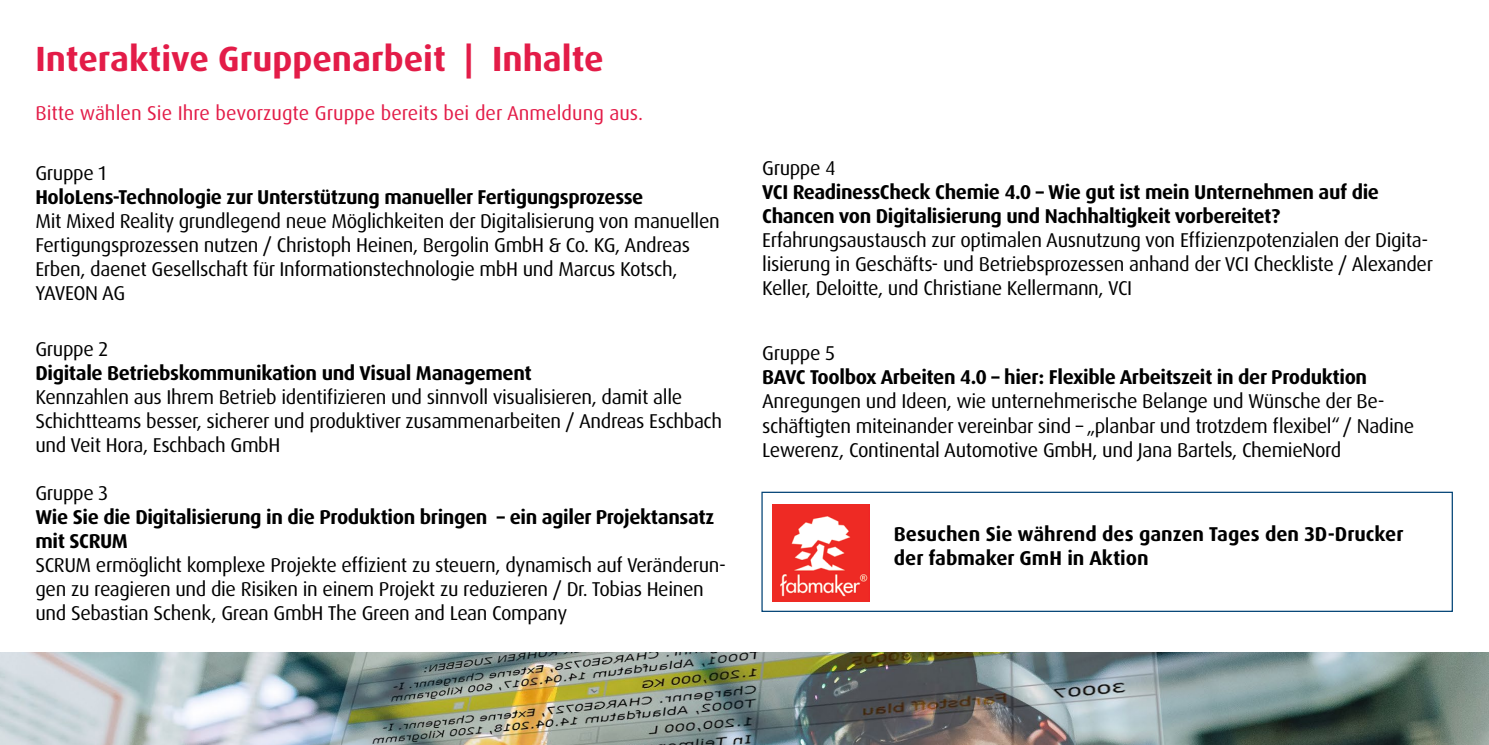
<style>
.page{position:relative;width:1489px;height:745px;background:#fff}
.page>*{position:absolute;margin:0;border:0;box-sizing:border-box;transform-origin:0 0}
.t1{font:700 35px "Dax OT";color:#e31c48}
.t2{font:20px/24px "Dax OT";letter-spacing:-.02em;color:#000}
.t3{font:700 20px/24px "Dax OT";letter-spacing:-.02em;color:#000}
.t4{font:700 20px/24px "Dax OT";color:#000}
.t5{font:20px "Dax OT";color:#e31c48}
</style>
<div class="page">
<img style="left:0;top:652px;width:1488px;height:92px">
<img style="left:772px;top:504px;width:97px;height:96px">
<div style="left:761px;top:491px;width:691px;height:120px;border:1px solid #004275"></div>
<h1 class="t1" style="left:35px;top:36px;width:570px">Interaktive Gruppenarbeit | Inhalte</h1>
<p class="t5" style="left:35px;top:100px;width:609px">Bitte wählen Sie Ihre bevorzugte Gruppe bereits bei der Anmeldung aus.</p>
<p class="t2" style="left:35px;top:161px;width:73px">Gruppe 1</p>
<p class="t3" style="left:35px;top:185px;width:609px">HoloLens-Technologie zur Unterstützung manueller Fertigungsprozesse</p>
<p class="t2" style="left:35px;top:209px;width:686px">Mit Mixed Reality grundlegend neue Möglichkeiten der Digitalisierung von manuellen Fertigungsprozessen nutzen / Christoph Heinen, Bergolin GmbH &amp; Co. KG, Andreas Erben, daenet Gesellschaft für Informationstechnologie mbH und Marcus Kotsch, YAVEON AG</p>
<p class="t2" style="left:35px;top:337px;width:74px">Gruppe 2</p>
<p class="t3" style="left:35px;top:361px;width:497px">Digitale Betriebskommunikation und Visual Management</p>
<p class="t2" style="left:35px;top:385px;width:688px">Kennzahlen aus Ihrem Betrieb identifizieren und sinnvoll visualisieren, damit alle<br>Schichtteams besser, sicherer und produktiver zusammenarbeiten / Andreas Eschbach und Veit Hora, Eschbach GmbH</p>
<p class="t2" style="left:35px;top:481px;width:74px">Gruppe 3</p>
<p class="t3" style="left:35px;top:505px;width:680px">Wie Sie die Digitalisierung in die Produktion bringen – ein agiler Projektansatz mit SCRUM</p>
<p class="t2" style="left:35px;top:553px;width:692px">SCRUM ermöglicht komplexe Projekte effizient zu steuern, dynamisch auf Veränderun&shy;gen zu reagieren und die Risiken in einem Projekt zu reduzieren / Dr. Tobias Heinen und Sebastian Schenk, Grean GmbH The Green and Lean Company</p>
<p class="t2" style="left:762px;top:156px;width:75px">Gruppe 4</p>
<p class="t3" style="left:762px;top:180px;width:618px">VCI ReadinessCheck Chemie 4.0 – Wie gut ist mein Unternehmen auf die<br>Chancen von Digitalisierung und Nachhaltigkeit vorbereitet?</p>
<p class="t2" style="left:762px;top:228px;width:672px">Erfahrungsaustausch zur optimalen Ausnutzung von Effizienzpotenzialen der Digita&shy;lisierung in Geschäfts- und Betriebsprozessen anhand der VCI Checkliste / Alexander<br>Keller, Deloitte, und Christiane Kellermann, VCI</p>
<p class="t2" style="left:762px;top:341px;width:74px">Gruppe 5</p>
<p class="t3" style="left:762px;top:365px;width:606px">BAVC Toolbox Arbeiten 4.0 – hier: Flexible Arbeitszeit in der Produktion</p>
<p class="t2" style="left:762px;top:389px;width:653px">Anregungen und Ideen, wie unternehmerische Belange und Wünsche der Be&shy;schäftigten miteinander vereinbar sind – „planbar und trotzdem flexibel“ / Nadine<br>Lewerenz, Continental Automotive GmbH, und Jana Bartels, ChemieNord</p>
<p class="t4" style="left:893px;top:521px;width:511px">Besuchen Sie während des ganzen Tages den 3D-Drucker der fabmaker GmH in Aktion</p>
</div>
